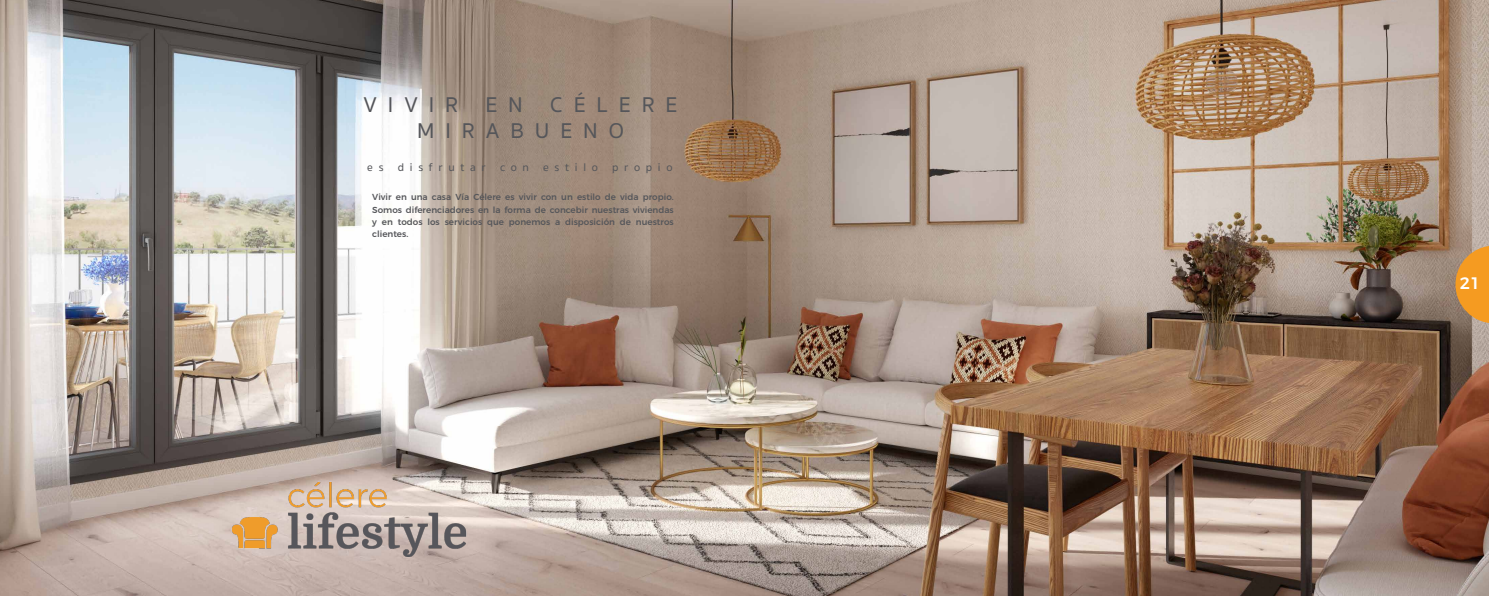
<style>
.page{position:relative;width:1489px;height:596px;background:#fff}
.page>*{position:absolute;margin:0;border:0;box-sizing:border-box;transform-origin:0 0}
.t1{font:500 21.88px/26.2px "Sukhumvit Set";letter-spacing:.5em;color:#55565a}
.t2{font:500 16.62px "Montserrat";color:#fff}
.t3{font:500 11.38px "Sukhumvit Set";letter-spacing:.5em;color:#55565a}
.t4{font:500 8.75px/12.2px "Montserrat";color:#55565a;text-align:justify}
</style>
<div class="page">
<img style="left:0;top:0;width:1488px;height:595px">
<svg style="left:1455px;top:245px;width:33px;height:78px"></svg>
<img style="left:229px;top:430px;width:239px;height:134px">
<h1 class="t1" style="left:417px;top:92px;width:262px;text-indent:133px">CÉLERE<br>MIRABUENO</h1>
<h3 class="t3" style="left:367px;top:159px;width:120px">es disfrutar</h3>
<h3 class="t3" style="left:500px;top:159px;width:30px">con</h3>
<h3 class="t3" style="left:543px;top:159px;width:56px">estilo</h3>
<h3 class="t3" style="left:612px;top:159px;width:62px">propio</h3>
<p class="t4" style="left:372px;top:190px;width:303px">Vivir en una casa Vía Célere es vivir con un estilo de vida propio.<br>Somos diferenciadores en la forma de concebir nuestras viviendas y en todos los servicios que ponemos a disposición de nuestros clientes.</p>
<h1 class="t1" style="left:363px;top:92px;width:161px">VIVIR EN</h1>
<h2 class="t2" style="left:1459px;top:270px;width:22px">21</h2>
</div>
